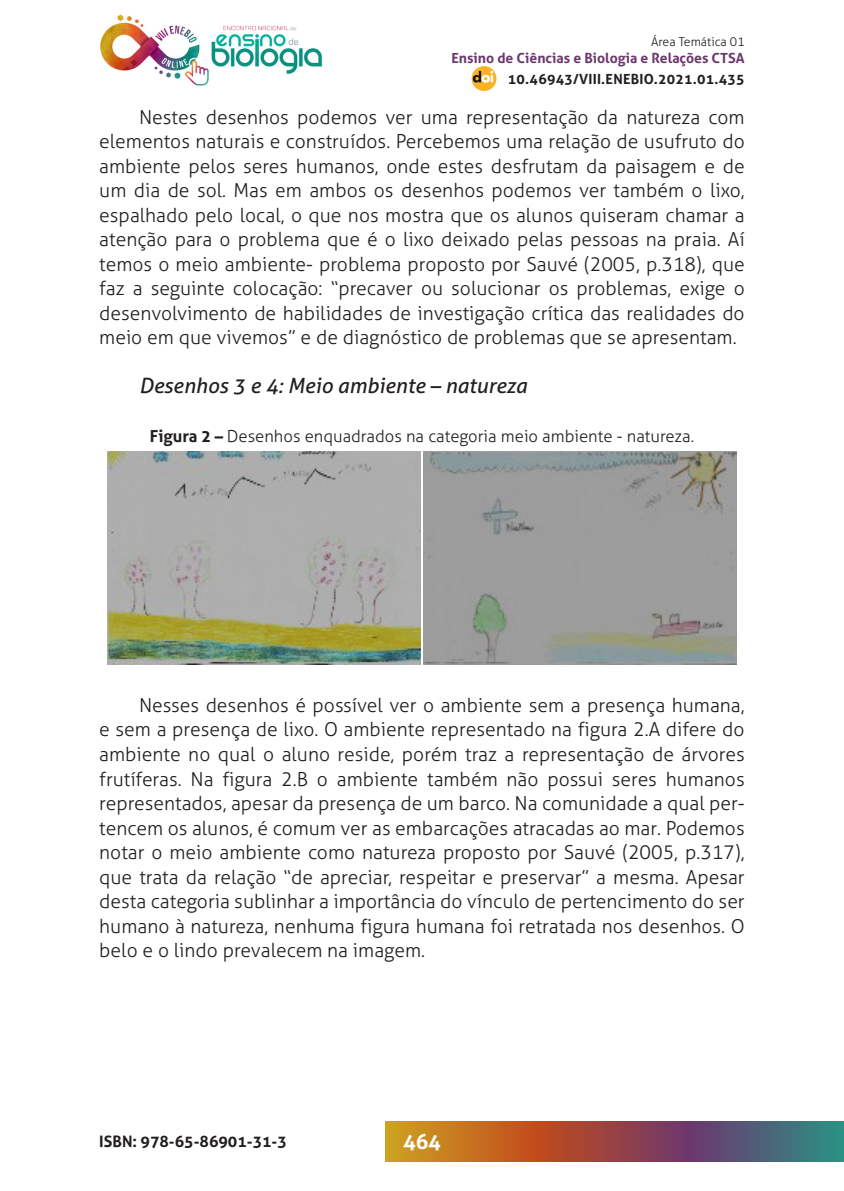
<style>
.page{position:relative;width:844px;height:1191px;background:#fff}
.page>*{position:absolute;margin:0;border:0;box-sizing:border-box;transform-origin:0 0}
._5_SUBTÍTULO_3{font:italic 21px "Aller";color:#231f20}
.t1{font:700 21px "Aller";color:#fff}
._2_CORPO{font:300 19.25px/24.5px "Aller";color:#231f20;text-align:justify}
._7_LEGENDAS{font:300 16.62px "Aller";color:#231f20}
.t2{font:700 15.75px "Aller";color:#231f20}
.t3{font:700 14px "Aller";color:#6c376e}
.t4{font:700 14px "Aller";letter-spacing:.02em;color:#231f20}
.t5{font:300 12.25px "Aller";color:#231f20}
.s1{font-weight:700}
</style>
<div class="page">
<img style="left:100px;top:14px;width:109px;height:72px">
<img style="left:211px;top:25px;width:111px;height:49px">
<svg style="left:385px;top:1121px;width:458px;height:40px;background:#8d5e49"></svg>
<div style="left:471px;top:66px;width:25px;height:25px;background:#fbb323;border-radius:50%"></div>
<svg style="left:472px;top:71px;width:21px;height:12px"></svg>
<img style="left:108px;top:451px;width:312px;height:214px">
<img style="left:423px;top:451px;width:313px;height:214px">
<p class="t5" style="left:651px;top:34px;width:95px">Área Temática 01</p>
<p class="t3" style="left:451px;top:49px;width:294px">Ensino de Ciências e Biologia e Relações CTSA</p>
<p class="t4" style="left:508px;top:70px;width:238px">10.46943/VIII.ENEBIO.2021.01.435</p>
<p class="_2_CORPO" style="left:99px;top:105px;width:646px;text-indent:40px">Nestes desenhos podemos ver uma representação da natureza com elementos naturais e construídos. Percebemos uma relação de usufruto do ambiente pelos seres humanos, onde estes desfrutam da paisagem e de um dia de sol. Mas em ambos os desenhos podemos ver também o lixo, espalhado pelo local, o que nos mostra que os alunos quiseram chamar a atenção para o problema que é o lixo deixado pelas pessoas na praia. Aí temos o meio ambiente- problema proposto por Sauvé (2005, p.318), que faz a seguinte colocação: “precaver ou solucionar os problemas, exige o desenvolvimento de habilidades de investigação crítica das realidades do meio em que vivemos” e de diagnóstico de problemas que se apresentam.</p>
<p class="_5_SUBTÍTULO_3" style="left:139px;top:373px;width:389px">Desenhos 3 e 4: Meio ambiente – natureza</p>
<p class="_7_LEGENDAS" style="left:150px;top:426px;width:545px"><span class="s1">Figura 2 –</span> Desenhos enquadrados na categoria meio ambiente - natureza.</p>
<p class="_2_CORPO" style="left:99px;top:693px;width:646px;text-indent:40px">Nesses desenhos é possível ver o ambiente sem a presença humana, e sem a presença de lixo. O ambiente representado na figura 2.A difere do ambiente no qual o aluno reside, porém traz a representação de árvores frutíferas. Na figura 2.B o ambiente também não possui seres humanos representados, apesar da presença de um barco. Na comunidade a qual per&shy;tencem os alunos, é comum ver as embarcações atracadas ao mar. Podemos notar o meio ambiente como natureza proposto por Sauvé (2005, p.317), que trata da relação “de apreciar, respeitar e preservar” a mesma. Apesar desta categoria sublinhar a importância do vínculo de pertencimento do ser humano à natureza, nenhuma figura humana foi retratada nos desenhos. O belo e o lindo prevalecem na imagem.</p>
<p class="t2" style="left:99px;top:1131px;width:189px">ISBN: 978-65-86901-31-3</p>
<p class="t1" style="left:403px;top:1128px;width:39px">464</p>
</div>
